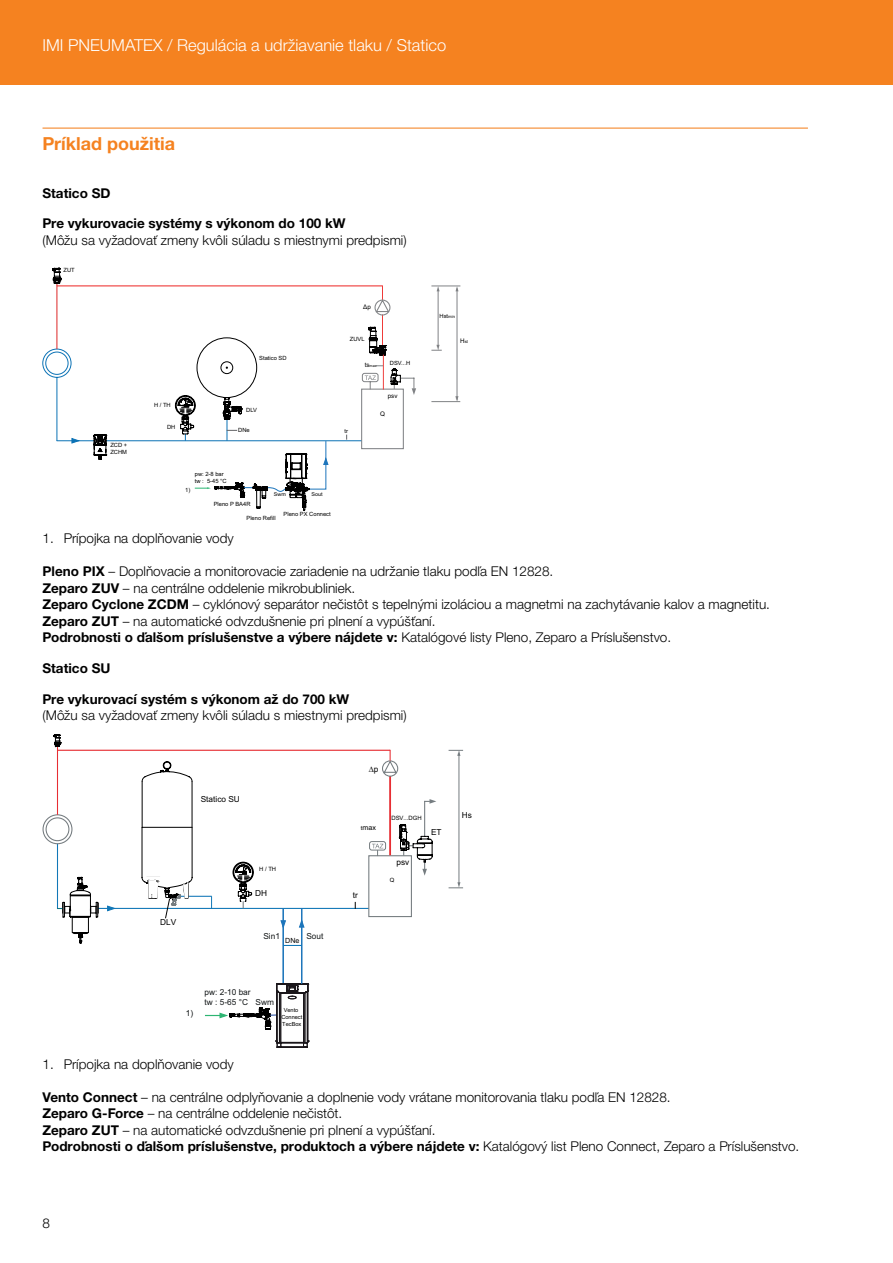
<style>
.page{position:relative;width:893px;height:1263px;background:#fff}
.page>*{position:absolute;margin:0;border:0;box-sizing:border-box;transform-origin:0 0}
.t1{font:700 18px "Helvetica Neue LTW1 G";color:#f58220}
.t2{font:300 16.5px "Helvetica Neue LTW1 G";color:#fff}
.t3{font:300 13.5px/16.5px "Helvetica Neue LTW1 G";color:#000}
.t4{font:700 13.5px "Helvetica Neue LTW1 G";color:#000}
.t5{font:8.25px/9.9px "Arial";color:#121617}
.t6{font:8.25px "Arial";color:#000}
.t7{font:7.05px "Arial";color:#000}
.t8{font:6.3px "Arial";color:#000}
.t9{font:6px "Arial";color:#000}
.t10{font:5.85px "Arial";color:#000}
.t11{font:5.7px/6.9px "Arial";color:#000}
.t12{font:5.25px "Arial";color:#000;scale:1.04 1}
.t13{font:4.2px "Arial";color:#000}
.t14{font:3.75px "Arial";color:#000}
.s1{font-size:6.3px}
.s2{font-size:4.2px}
.s3{font-weight:700}
.s4{font-size:5.85px}
</style>
<div class="page">
<div style="left:0;top:0;width:893px;height:85px;background:#f58220"></div>
<hr style="left:43px;top:128px;width:765px;height:1px;background:#f58220">
<div style="left:361px;top:389px;width:43px;height:60px;border:1px solid #808285"></div>
<hr style="left:57px;top:286px;width:326px;height:1px;background:#ef3b39">
<hr style="left:382px;top:315px;width:1px;height:30px;background:#ef3b39">
<div style="left:374px;top:300px;width:16px;height:15px;border:1px solid #808285;border-radius:50%"></div>
<svg style="left:375px;top:286px;width:15px;height:27px"></svg>
<hr style="left:106px;top:440px;width:255px;height:1px;background:#0b72b5">
<hr style="left:457px;top:288px;width:1px;height:112px;background:#808285">
<svg style="left:431px;top:396px;width:29px;height:6px"></svg>
<hr style="left:438px;top:290px;width:1px;height:57px;background:#808285">
<svg style="left:431px;top:286px;width:29px;height:5px"></svg>
<svg style="left:431px;top:345px;width:11px;height:6px"></svg>
<svg style="left:362px;top:373px;width:17px;height:17px"></svg>
<svg style="left:390px;top:368px;width:26px;height:27px"></svg>
<svg style="left:368px;top:327px;width:18px;height:29px"></svg>
<hr style="left:383px;top:355px;width:1px;height:35px;background:#ef413f">
<svg style="left:43px;top:268px;width:286px;height:242px"></svg>
<hr style="left:57px;top:750px;width:333px;height:1px;background:#e72e33">
<hr style="left:98px;top:908px;width:271px;height:1px;background:#1177b7">
<div style="left:368px;top:855px;width:44px;height:62px;border:1px solid #757c80"></div>
<hr style="left:389px;top:776px;width:2px;height:79px;background:#e72e33">
<hr style="left:459px;top:753px;width:1px;height:131px;background:#757c80">
<svg style="left:449px;top:882px;width:14px;height:6px"></svg>
<div style="left:369px;top:841px;width:17px;height:9px;border:1px solid #757c80;border-radius:2px"></div>
<svg style="left:372px;top:844px;width:11px;height:12px"></svg>
<div style="left:382px;top:760px;width:16px;height:17px;border:1px solid #757c80;border-radius:50%"></div>
<svg style="left:383px;top:750px;width:15px;height:24px"></svg>
<hr style="left:424px;top:801px;width:1px;height:35px;background:#757c80">
<svg style="left:424px;top:799px;width:12px;height:5px"></svg>
<svg style="left:399px;top:824px;width:34px;height:52px"></svg>
<hr style="left:57px;top:844px;width:1px;height:65px;background:#1177b7">
<svg style="left:43px;top:814px;width:30px;height:31px"></svg>
<hr style="left:57px;top:746px;width:1px;height:69px;background:#e72e33">
<svg style="left:107px;top:905px;width:8px;height:6px"></svg>
<svg style="left:54px;top:735px;width:7px;height:12px"></svg>
<svg style="left:449px;top:750px;width:14px;height:6px"></svg>
<svg style="left:232px;top:862px;width:22px;height:46px"></svg>
<hr style="left:181px;top:896px;width:31px;height:1px;background:#1177b7">
<svg style="left:211px;top:896px;width:1px;height:12px"></svg>
<svg style="left:57px;top:876px;width:42px;height:68px"></svg>
<hr style="left:283px;top:908px;width:1px;height:76px;background:#1c75bb">
<svg style="left:205px;top:984px;width:103px;height:63px"></svg>
<hr style="left:301px;top:908px;width:1px;height:76px;background:#1c75bb">
<svg style="left:280px;top:920px;width:6px;height:8px"></svg>
<svg style="left:298px;top:919px;width:7px;height:9px"></svg>
<svg style="left:142px;top:761px;width:51px;height:158px"></svg>
<svg style="left:284px;top:945px;width:17px;height:1px"></svg>
<p class="t2" style="left:43px;top:35px;width:405px">IMI PNEUMATEX / Regulácia a udržiavanie tlaku / Statico</p>
<h1 class="t1" style="left:43px;top:132px;width:134px">Príklad použitia</h1>
<p class="t4" style="left:43px;top:184px;width:69px">Statico SD</p>
<p class="t4" style="left:43px;top:215px;width:305px">Pre vykurovacie systémy s výkonom do 100 kW</p>
<p class="t3" style="left:43px;top:232px;width:366px">(Môžu sa vyžadovať zmeny kvôli súladu s miestnymi predpismi)</p>
<p class="t11" style="left:63px;top:267px;width:13px">ZUT</p>
<p class="t11" style="left:110px;top:441px;width:18px">ZCD +<br>ZCHM</p>
<p class="t11" style="left:154px;top:402px;width:18px">H / TH</p>
<p class="t11" style="left:167px;top:424px;width:10px">DH</p>
<p class="t11" style="left:259px;top:354px;width:29px">Statico SD</p>
<p class="t8" style="left:363px;top:303px;width:9px">Δp</p>
<p class="t11" style="left:350px;top:335px;width:16px">ZUVL</p>
<p class="t14" style="left:365px;top:363px;width:13px"><span class="s1">ts</span>max</p>
<p class="t11" style="left:390px;top:359px;width:22px">DSV...H</p>
<p class="t8" style="left:388px;top:392px;width:11px">psv</p>
<p class="t11" style="left:246px;top:406px;width:12px">DLV</p>
<p class="t11" style="left:238px;top:426px;width:13px">DNe</p>
<p class="t11" style="left:345px;top:427px;width:5px">tr</p>
<p class="t8" style="left:380px;top:409px;width:6px">Q</p>
<p class="t11" style="left:195px;top:470px;width:33px">pw: 2-8 bar tw : 5-45 °C</p>
<p class="t11" style="left:185px;top:486px;width:7px">1)</p>
<p class="t12" style="left:274px;top:491px;width:13px">Swm</p>
<p class="t12" style="left:311px;top:491px;width:12px">Sout</p>
<p class="t11" style="left:214px;top:501px;width:38px">Pleno P BA4R</p>
<p class="t11" style="left:246px;top:514px;width:31px">Pleno Refill</p>
<p class="t11" style="left:284px;top:511px;width:49px">Pleno PX Connect</p>
<p class="t11" style="left:440px;top:313px;width:17px">Hst<span class="s2">min</span></p>
<p class="t13" style="left:460px;top:338px;width:9px"><span class="s1">H</span>st</p>
<p class="t3" style="left:43px;top:530px;width:193px">1. Prípojka na doplňovanie vody</p>
<p class="t3" style="left:43px;top:563px;width:729px"><span class="s3">Pleno PIX</span> – Doplňovacie a monitorovacie zariadenie na udržanie tlaku podľa EN 12828.<br><span class="s3">Zeparo ZUV</span> – na centrálne oddelenie mikrobubliniek.<br><span class="s3">Zeparo Cyclone ZCDM</span> – cyklónový separátor nečistôt s tepelnými izoláciou a magnetmi na zachytávanie kalov a magnetitu.<br><span class="s3">Zeparo ZUT</span> – na automatické odvzdušnenie pri plnení a vypúšťaní.<br><span class="s3">Podrobnosti o ďalšom príslušenstve a výbere nájdete v:</span> Katalógové listy Pleno, Zeparo a Príslušenstvo.</p>
<p class="t4" style="left:43px;top:660px;width:69px">Statico SU</p>
<p class="t4" style="left:43px;top:691px;width:308px">Pre vykurovací systém s výkonom až do 700 kW</p>
<p class="t3" style="left:43px;top:707px;width:366px">(Môžu sa vyžadovať zmeny kvôli súladu s miestnymi predpismi)</p>
<p class="t6" style="left:160px;top:916px;width:18px">DLV</p>
<p class="t6" style="left:201px;top:793px;width:41px">Statico SU</p>
<p class="t6" style="left:369px;top:764px;width:11px">∆p</p>
<p class="t10" style="left:259px;top:865px;width:18px">H / TH</p>
<p class="t7" style="left:361px;top:822px;width:17px"><span class="s4">t</span>max</p>
<p class="t6" style="left:255px;top:887px;width:13px">DH</p>
<p class="t6" style="left:353px;top:890px;width:7px">tr</p>
<p class="t5" style="left:263px;top:931px;width:18px">Sin1</p>
<p class="t5" style="left:306px;top:931px;width:19px">Sout</p>
<p class="t7" style="left:285px;top:935px;width:16px">DNe</p>
<p class="t9" style="left:391px;top:814px;width:32px">DSV...DGH</p>
<p class="t6" style="left:396px;top:856px;width:14px">psv</p>
<p class="t10" style="left:390px;top:876px;width:6px">Q</p>
<p class="t6" style="left:431px;top:827px;width:12px">ET</p>
<p class="t5" style="left:186px;top:1008px;width:9px">1)</p>
<p class="t5" style="left:205px;top:987px;width:48px">pw: 2-10 bar tw : 5-65 °C</p>
<p class="t5" style="left:255px;top:997px;width:20px">Swm</p>
<p class="t11" style="left:281px;top:1006px;width:22px;text-align:center">Vento<br>Connect<br>TecBox</p>
<p class="t6" style="left:462px;top:809px;width:12px">Hs</p>
<p class="t3" style="left:43px;top:1055px;width:193px">1. Prípojka na doplňovanie vody</p>
<p class="t3" style="left:43px;top:1088px;width:758px"><span class="s3">Vento Connect</span> – na centrálne odplyňovanie a doplnenie vody vrátane monitorovania tlaku podľa EN 12828.<br><span class="s3">Zeparo G-Force</span> – na centrálne oddelenie nečistôt.<br><span class="s3">Zeparo ZUT</span> – na automatické odvzdušnenie pri plnení a vypúšťaní.<br><span class="s3">Podrobnosti o ďalšom príslušenstve, produktoch a výbere nájdete v:</span> Katalógový list Pleno Connect, Zeparo a Príslušenstvo.</p>
<p class="t3" style="left:43px;top:1215px;width:9px">8</p>
</div>
